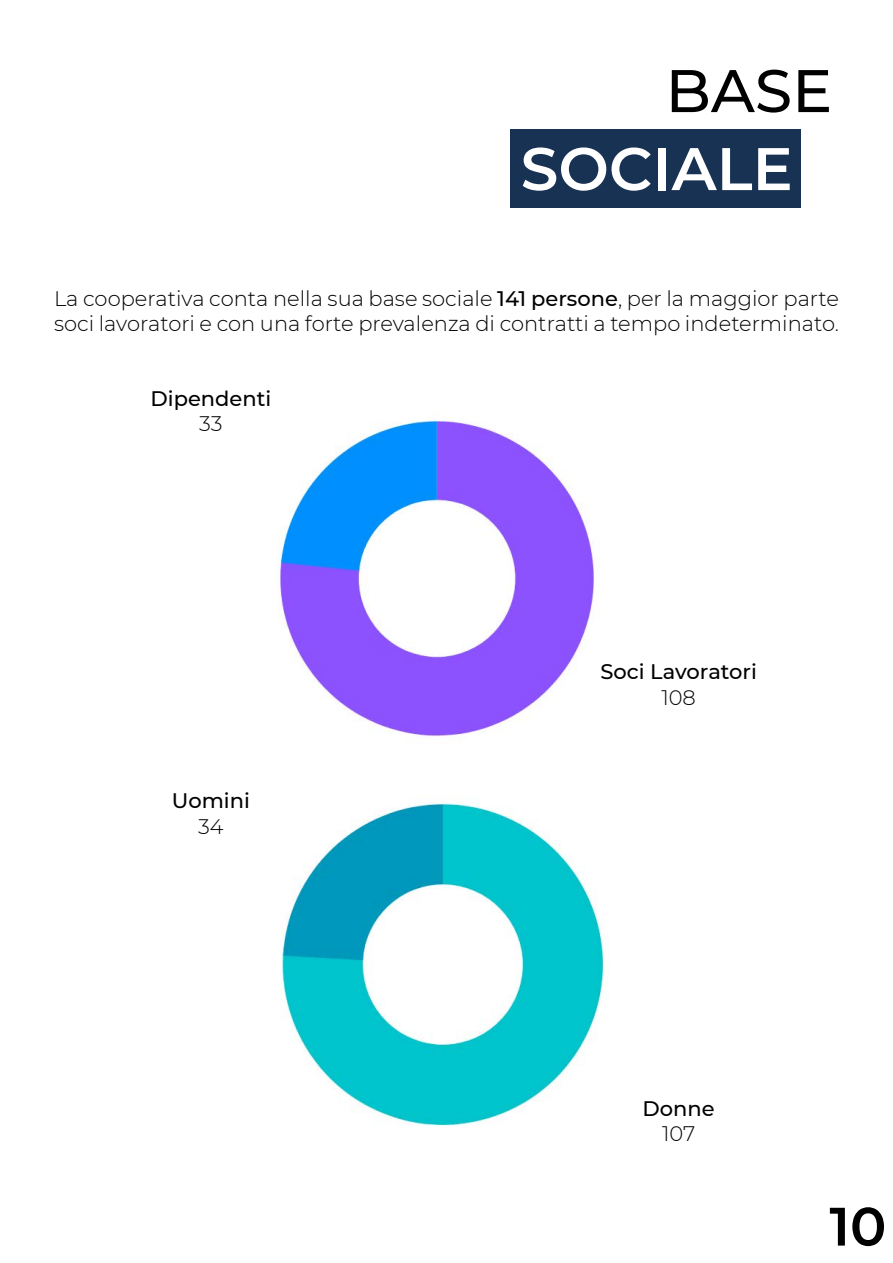
<style>
.page{position:relative;width:893px;height:1263px;background:#fff}
.page>*{position:absolute;margin:0;border:0;box-sizing:border-box;transform-origin:0 0}
.t1{font:600 60px "Montserrat";color:#fff}
.t2{font:500 60px "Montserrat";color:#000}
.t3{font:600 54px "Montserrat";color:#000}
.t4{font:300 21px/25.2px "Montserrat";color:#000}
.t5{font:500 21px "Montserrat";color:#000}
.s1{font-weight:500}
</style>
<div class="page">
<div style="left:511px;top:129px;width:290px;height:79px;background:#183254"></div>
<img style="left:279px;top:420px;width:328px;height:706px">
<h1 class="t2" style="left:665px;top:49px;width:168px">BASE</h1>
<h1 class="t1" style="left:521px;top:126px;width:274px">SOCIALE</h1>
<p class="t4" style="left:54px;top:285px;width:786px">La cooperativa conta nella sua base sociale <span class="s1">141 persone</span>, per la maggior parte soci lavoratori e con una forte prevalenza di contratti a tempo indeterminato.</p>
<p class="t5" style="left:151px;top:384px;width:122px">Dipendenti</p>
<p class="t4" style="left:199px;top:410px;width:25px">33</p>
<p class="t5" style="left:172px;top:786px;width:80px">Uomini</p>
<p class="t4" style="left:198px;top:813px;width:27px">34</p>
<p class="t5" style="left:600px;top:657px;width:158px">Soci Lavoratori</p>
<p class="t4" style="left:661px;top:684px;width:36px">108</p>
<p class="t5" style="left:643px;top:1094px;width:74px">Donne</p>
<p class="t4" style="left:662px;top:1120px;width:35px">107</p>
<h2 class="t3" style="left:829px;top:1188px;width:58px">10</h2>
</div>
